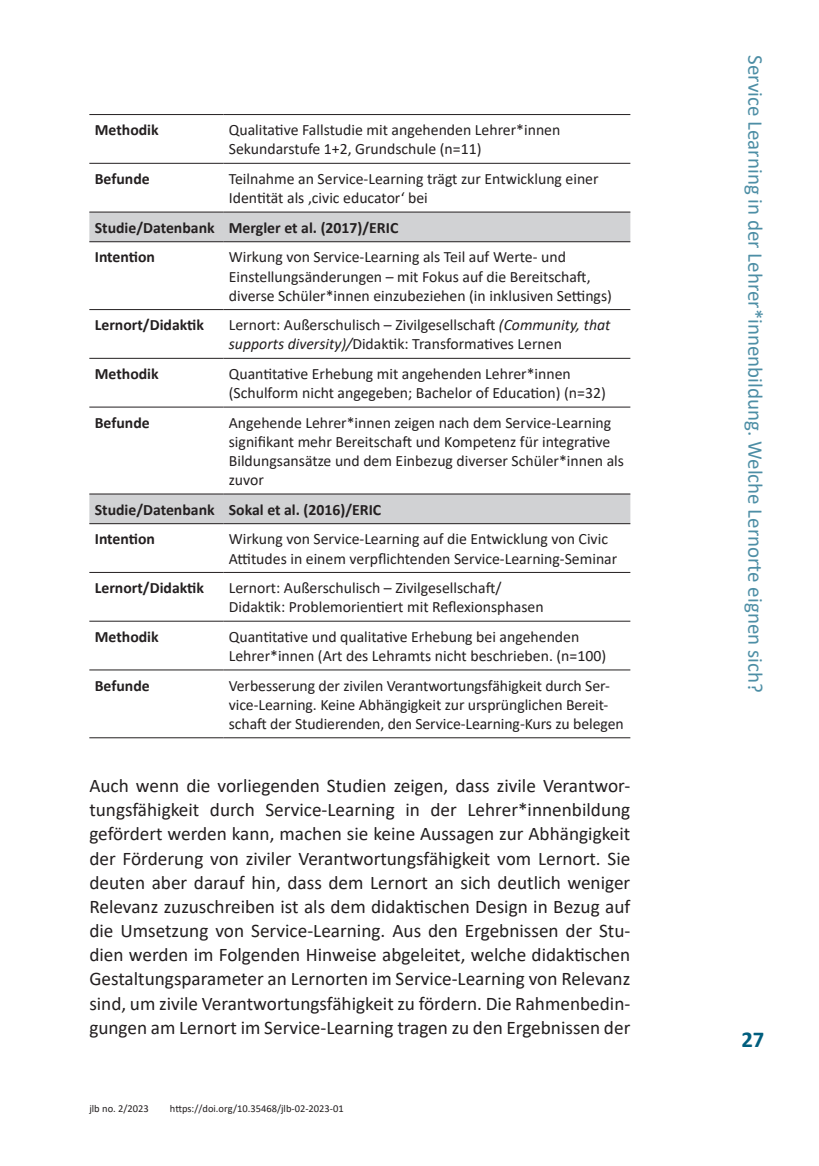
<style>
.page{position:relative;width:819px;height:1166px;background:#fff}
.page>*{position:absolute;margin:0;border:0;box-sizing:border-box;transform-origin:0 0}
.t1{font:700 22.75px "Calibri";color:#005e7e}
.t2{font:21px "Calibri";color:#4d8ea5}
.t3{font:19.25px/24.2px "Calibri";color:#231f20;text-align:justify}
.t4{font:15.75px/19.1px "Calibri";color:#231f20}
.t5{font:700 15.75px/29.8px "Calibri";color:#231f20}
.t6{font:10.5px "Calibri";color:#231f20}
.s1{font-style:italic}
</style>
<div class="page">
<svg style="left:89px;top:213px;width:541px;height:310px"></svg>
<hr style="left:89px;top:114px;width:134px;height:1px;background:#231f20">
<hr style="left:223px;top:114px;width:407px;height:1px;background:#231f20">
<hr style="left:89px;top:163px;width:134px;height:1px;background:#231f20">
<hr style="left:223px;top:163px;width:407px;height:1px;background:#231f20">
<hr style="left:89px;top:212px;width:134px;height:1px;background:#231f20">
<hr style="left:223px;top:212px;width:407px;height:1px;background:#231f20">
<hr style="left:89px;top:241px;width:134px;height:1px;background:#231f20">
<hr style="left:223px;top:241px;width:407px;height:1px;background:#231f20">
<hr style="left:89px;top:309px;width:134px;height:1px;background:#231f20">
<hr style="left:223px;top:309px;width:407px;height:1px;background:#231f20">
<hr style="left:89px;top:358px;width:134px;height:1px;background:#231f20">
<hr style="left:223px;top:358px;width:407px;height:1px;background:#231f20">
<hr style="left:89px;top:407px;width:134px;height:1px;background:#231f20">
<hr style="left:223px;top:407px;width:407px;height:1px;background:#231f20">
<hr style="left:89px;top:493px;width:134px;height:1px;background:#231f20">
<hr style="left:223px;top:493px;width:407px;height:1px;background:#231f20">
<hr style="left:89px;top:523px;width:134px;height:1px;background:#231f20">
<hr style="left:223px;top:523px;width:407px;height:1px;background:#231f20">
<hr style="left:89px;top:572px;width:134px;height:1px;background:#231f20">
<hr style="left:223px;top:572px;width:407px;height:1px;background:#231f20">
<hr style="left:89px;top:621px;width:134px;height:1px;background:#231f20">
<hr style="left:223px;top:621px;width:407px;height:1px;background:#231f20">
<hr style="left:89px;top:669px;width:134px;height:1px;background:#231f20">
<hr style="left:223px;top:669px;width:407px;height:1px;background:#231f20">
<hr style="left:89px;top:737px;width:134px;height:1px;background:#231f20">
<hr style="left:223px;top:737px;width:407px;height:1px;background:#231f20">
<p class="t5" style="left:95px;top:115px;width:65px">Methodik</p>
<p class="t4" style="left:229px;top:120px;width:333px">Qualitative Fallstudie mit angehenden Lehrer*innen<br>Sekundarstufe 1+2, Grundschule (n=11)</p>
<p class="t5" style="left:95px;top:164px;width:56px">Befunde</p>
<p class="t4" style="left:229px;top:169px;width:371px">Teilnahme an Service-Learning trägt zur Entwicklung einer<br>Identität als ‚civic educator‘ bei</p>
<p class="t5" style="left:95px;top:212px;width:305px">Studie/Datenbank Mergler et al. (2017)/ERIC<br>Intention</p>
<p class="t4" style="left:229px;top:247px;width:384px">Wirkung von Service-Learning als Teil auf Werte- und<br>Einstellungsänderungen – mit Fokus auf die Bereitschaft, diverse Schüler*innen einzubeziehen (in inklusiven Settings)</p>
<p class="t5" style="left:95px;top:310px;width:111px">Lernort/Didaktik</p>
<p class="t4" style="left:229px;top:315px;width:383px">Lernort: Außerschulisch – Zivilgesellschaft <span class="s1">(Community, that supports diversity)/</span>Didaktik: Transformatives Lernen</p>
<p class="t5" style="left:95px;top:359px;width:65px">Methodik</p>
<p class="t4" style="left:229px;top:364px;width:378px">Quantitative Erhebung mit angehenden Lehrer*innen (Schulform nicht angegeben; Bachelor of Education) (n=32)</p>
<p class="t5" style="left:95px;top:407px;width:56px">Befunde</p>
<p class="t4" style="left:229px;top:413px;width:396px">Angehende Lehrer*innen zeigen nach dem Service-Learning signifikant mehr Bereitschaft und Kompetenz für integrative Bildungsansätze und dem Einbezug diverser Schüler*innen als zuvor</p>
<p class="t5" style="left:95px;top:494px;width:288px">Studie/Datenbank Sokal et al. (2016)/ERIC<br>Intention</p>
<p class="t4" style="left:229px;top:529px;width:390px">Wirkung von Service-Learning auf die Entwicklung von Civic<br>Attitudes in einem verpflichtenden Service-Learning-Seminar</p>
<p class="t5" style="left:95px;top:573px;width:111px">Lernort/Didaktik</p>
<p class="t4" style="left:229px;top:578px;width:316px">Lernort: Außerschulisch – Zivilgesellschaft/<br>Didaktik: Problemorientiert mit Reflexionsphasen</p>
<p class="t5" style="left:95px;top:622px;width:65px">Methodik</p>
<p class="t4" style="left:229px;top:627px;width:379px">Quantitative und qualitative Erhebung bei angehenden<br>Lehrer*innen (Art des Lehramts nicht beschrieben. (n=100)</p>
<p class="t5" style="left:95px;top:670px;width:56px">Befunde</p>
<p class="t4" style="left:229px;top:675px;width:396px">Verbesserung der zivilen Verantwortungsfähigkeit durch Ser&shy;vice-Learning. Keine Abhängigkeit zur ursprünglichen Bereit&shy;schaft der Studierenden, den Service-Learning-Kurs zu belegen</p>
<p class="t3" style="left:89px;top:773px;width:542px">Auch wenn die vorliegenden Studien zeigen, dass zivile Verantwor&shy;tungsfähigkeit durch Service-Learning in der Lehrer*innenbildung gefördert werden kann, machen sie keine Aussagen zur Abhängigkeit der Förderung von ziviler Verantwortungsfähigkeit vom Lernort. Sie deuten aber darauf hin, dass dem Lernort an sich deutlich weniger Relevanz zuzuschreiben ist als dem didaktischen Design in Bezug auf die Umsetzung von Service-Learning. Aus den Ergebnissen der Stu&shy;dien werden im Folgenden Hinweise abgeleitet, welche didaktischen Gestaltungsparameter an Lernorten im Service-Learning von Relevanz sind, um zivile Verantwortungsfähigkeit zu fördern. Die Rahmenbedin&shy;gungen am Lernort im Service-Learning tragen zu den Ergebnissen der</p>
<p class="t6" style="left:89px;top:1101px;width:61px">jlb no. 2/2023</p>
<p class="t6" style="left:170px;top:1101px;width:175px">https://doi.org/10.35468/jlb-02-2023-01</p>
<h2 class="t2" style="left:770px;top:55px;width:639px;rotate:90deg">Service Learning in der Lehrer*innenbildung. Welche Lernorte eignen sich?</h2>
<h1 class="t1" style="left:741px;top:1023px;width:24px">27</h1>
</div>
